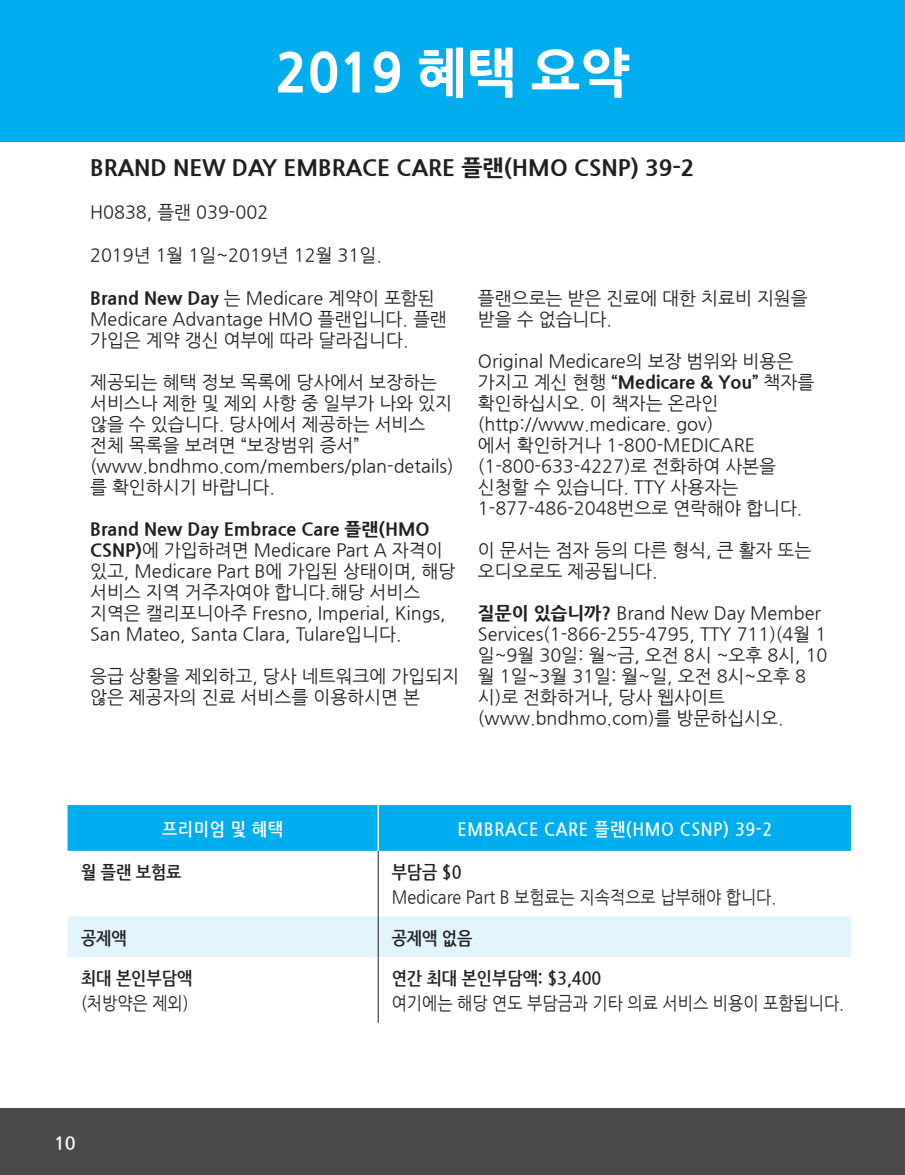
<style>
.page{position:relative;width:905px;height:1175px;background:#fff}
.page>*{position:absolute;margin:0;border:0;box-sizing:border-box;transform-origin:0 0}
.t1{font:800 52.5px "Nanum Gothic";color:#fff}
.t2{font:800 22.5px "Nanum Gothic";color:#231f20}
.t3{font:18px/21px "Nanum Gothic";color:#231f20}
.t4{font:18px "Nanum Gothic";color:#231f20;scale:.9 1}
.t5{font:700 18px "Nanum Gothic";color:#231f20;scale:.9 1}
.t6{font:700 18px "Nanum Gothic";letter-spacing:.04em;color:#fff;scale:.9 1}
.t7{font:700 18px "Nanum Gothic";letter-spacing:.04em;color:#fff}
.s1{font-weight:700}
.s2{font-weight:800}
</style>
<div class="page">
<div style="left:0;top:1107px;width:904px;height:67px;background:#494a4b"></div>
<div style="left:0;top:0;width:904px;height:141px;background:#00aeef"></div>
<div style="left:68px;top:805px;width:782px;height:45px;background:#00aeef"></div>
<div style="left:68px;top:916px;width:782px;height:41px;background:#e1f4fc"></div>
<hr style="left:378px;top:850px;width:1px;height:66px;background:#231f20">
<hr style="left:378px;top:916px;width:1px;height:41px;background:#231f20">
<hr style="left:378px;top:957px;width:1px;height:65px;background:#231f20">
<hr style="left:377px;top:805px;width:2px;height:45px;background:#fff">
<p class="t1" style="left:275px;top:44px;width:356px">2019 혜택 요약</p>
<p class="t2" style="left:90px;top:155px;width:605px">BRAND NEW DAY EMBRACE CARE 플랜(HMO CSNP) 39-2</p>
<p class="t3" style="left:90px;top:202px;width:180px">H0838, 플랜 039-002</p>
<p class="t3" style="left:90px;top:245px;width:293px">2019년 1월 1일~2019년 12월 31일.</p>
<p class="t3" style="left:478px;top:288px;width:331px">플랜으로는 받은 진료에 대한 치료비 지원을 받을 수 없습니다.</p>
<p class="t3" style="left:478px;top:351px;width:338px">Original Medicare의 보장 범위와 비용은 가지고 계신 현행 <span class="s1">“</span><span class="s2">Medicare &amp; You</span><span class="s1">”</span> 책자를 확인하십시오. 이 책자는 온라인</p>
<p class="t3" style="left:478px;top:414px;width:237px">(http://www.medicare. gov)</p>
<p class="t3" style="left:478px;top:435px;width:279px">에서 확인하거나 1-800-MEDICARE</p>
<p class="t3" style="left:478px;top:456px;width:300px">(1-800-633-4227)로 전화하여 사본을 신청할 수 있습니다. TTY 사용자는</p>
<p class="t3" style="left:478px;top:498px;width:326px">1-877-486-2048번으로 연락해야 합니다.</p>
<p class="t3" style="left:478px;top:540px;width:335px">이 문서는 점자 등의 다른 형식, 큰 활자 또는 오디오로도 제공됩니다.</p>
<p class="t3" style="left:478px;top:603px;width:351px"><span class="s2">질문이 있습니까?</span> Brand New Day Member<br>Services(1-866-255-4795, TTY 711)(4월 1 일~9월 30일: 월~금, 오전 8시 ~오후 8시, 10 월 1일~3월 31일: 월~일, 오전 8시~오후 8 시)로 전화하거나, 당사 웹사이트</p>
<p class="t3" style="left:478px;top:708px;width:307px">(www.bndhmo.com)를 방문하십시오.</p>
<p class="t3" style="left:90px;top:288px;width:358px"><span class="s2">Brand New Day</span> 는 Medicare 계약이 포함된<br>Medicare Advantage HMO 플랜입니다. 플랜 가입은 계약 갱신 여부에 따라 달라집니다.</p>
<p class="t3" style="left:90px;top:372px;width:363px">제공되는 혜택 정보 목록에 당사에서 보장하는 서비스나 제한 및 제외 사항 중 일부가 나와 있지 않을 수 있습니다. 당사에서 제공하는 서비스 전체 목록을 보려면 “보장범위 증서”</p>
<p class="t3" style="left:90px;top:456px;width:365px">(www.bndhmo.com/members/plan-details) 를 확인하시기 바랍니다.</p>
<p class="t3" style="left:90px;top:519px;width:367px"><span class="s2">Brand New Day Embrace Care 플랜(HMO<br>CSNP)</span>에 가입하려면 Medicare Part A 자격이 있고, Medicare Part B에 가입된 상태이며, 해당 서비스 지역 거주자여야 합니다.해당 서비스 지역은 캘리포니아주 Fresno, Imperial, Kings,<br>San Mateo, Santa Clara, Tulare입니다.</p>
<p class="t3" style="left:90px;top:666px;width:370px">응급 상황을 제외하고, 당사 네트워크에 가입되지 않은 제공자의 진료 서비스를 이용하시면 본</p>
<p class="t6" style="left:162px;top:820px;width:136px">프리미엄 및 혜택</p>
<p class="t6" style="left:457px;top:820px;width:351px">EMBRACE CARE 플랜(HMO CSNP) 39-2</p>
<p class="t5" style="left:81px;top:863px;width:113px">월 플랜 보험료</p>
<p class="t5" style="left:392px;top:863px;width:79px">부담금 $0</p>
<p class="t4" style="left:392px;top:888px;width:429px">Medicare Part B 보험료는 지속적으로 납부해야 합니다.</p>
<p class="t5" style="left:81px;top:929px;width:52px">공제액</p>
<p class="t5" style="left:392px;top:929px;width:91px">공제액 없음</p>
<p class="t5" style="left:81px;top:969px;width:125px">최대 본인부담액</p>
<p class="t4" style="left:81px;top:994px;width:121px">(처방약은 제외)</p>
<p class="t5" style="left:392px;top:969px;width:234px">연간 최대 본인부담액: $3,400</p>
<p class="t4" style="left:392px;top:994px;width:504px">여기에는 해당 연도 부담금과 기타 의료 서비스 비용이 포함됩니다.</p>
<p class="t7" style="left:54px;top:1134px;width:23px">10</p>
</div>
